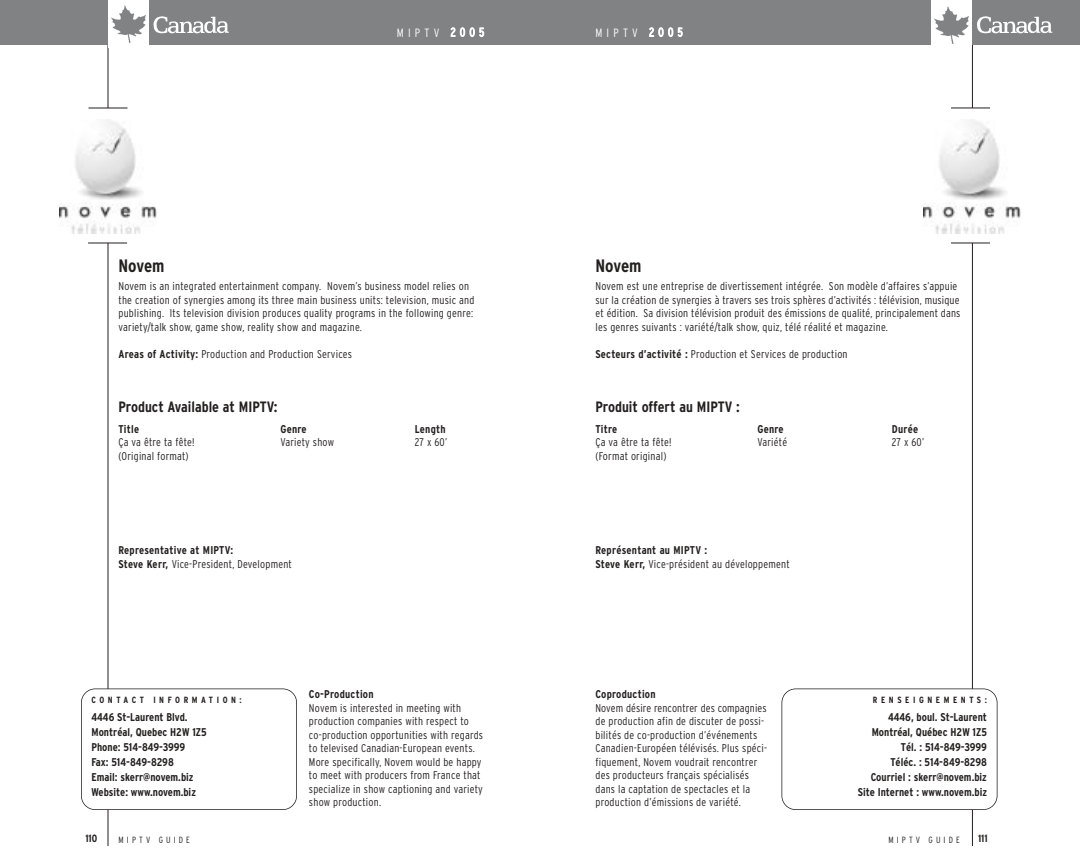
<style>
.page{position:relative;width:1080px;height:864px;background:#fff}
.page>*{position:absolute;margin:0;border:0;box-sizing:border-box;transform-origin:0 0}
.t1{font:700 condensed 18px "Interstate";letter-spacing:-.005em;color:#231f1f}
.t2{font:700 condensed 15px "Interstate";color:#231f1f}
.t3{font:300 condensed 12px "Interstate";letter-spacing:.35em;color:#fff}
.t4{font:300 condensed 11.25px/13.5px "Interstate";letter-spacing:.02em;color:#231f1f}
.t5{font:700 condensed 11.25px/15px "Interstate";color:#231f1f;text-align:right}
.t6{font:700 condensed 11.25px/13.5px "Interstate";letter-spacing:.02em;color:#231f1f}
.t7{font:700 condensed 10.5px "Interstate";color:#231f1f}
.t8{font:700 condensed 9px "Interstate";letter-spacing:.395em;color:#231f1f}
.t9{font:300 condensed 9px "Interstate";letter-spacing:.35em;color:#231f1f}
.s1{font-weight:700}
.s2{font-weight:300}
</style>
<div class="page">
<hr style="left:972px;top:40px;width:1px;height:806px;background:#231f1f">
<div style="left:951px;top:108px;width:39px;height:135px;background:#fff"></div>
<hr style="left:951px;top:243px;width:39px;height:1px;background:#231f1f">
<div style="left:782px;top:688px;width:216px;height:122px;border:2px solid #231f1f;border-radius:14px"></div>
<div style="left:526px;top:0;width:554px;height:45px;background:#808284"></div>
<svg style="left:977px;top:16px;width:75px;height:17px"></svg>
<div style="left:932px;top:0;width:40px;height:48px;background:#fff"></div>
<img style="left:935px;top:6px;width:34px;height:37px">
<hr style="left:951px;top:108px;width:39px;height:1px;background:#231f1f">
<hr style="left:108px;top:40px;width:1px;height:806px;background:#231f1f">
<div style="left:81px;top:689px;width:216px;height:121px;background:#fff;border-radius:14px"></div>
<div style="left:81px;top:688px;width:216px;height:122px;border:2px solid #231f1f;border-radius:14px"></div>
<div style="left:0;top:0;width:554px;height:45px;background:#808284"></div>
<svg style="left:154px;top:16px;width:75px;height:17px"></svg>
<div style="left:109px;top:0;width:40px;height:47px;background:#fff"></div>
<img style="left:111px;top:5px;width:34px;height:38px">
<div style="left:90px;top:108px;width:36px;height:135px;background:#fff"></div>
<hr style="left:88px;top:108px;width:40px;height:1px;background:#231f1f">
<hr style="left:88px;top:243px;width:39px;height:1px;background:#231f1f">
<img style="left:59px;top:119px;width:98px;height:115px">
<img style="left:923px;top:119px;width:98px;height:115px">
<p class="t3" style="left:397px;top:28px;width:89px">MIPTV 2005</p>
<h1 class="t1" style="left:118px;top:259px;width:48px">Novem</h1>
<p class="t4" style="left:118px;top:281px;width:358px">Novem is an integrated entertainment company. Novem’s business model relies on the creation of synergies among its three main business units: television, music and publishing. Its television division produces quality programs in the following genre: variety/talk show, game show, reality show and magazine.</p>
<p class="t4" style="left:118px;top:348px;width:235px"><span class="s1">Areas of Activity:</span> Production and Production Services</p>
<h2 class="t2" style="left:118px;top:401px;width:161px">Product Available at MIPTV:</h2>
<p class="t5" style="left:118px;top:422px;width:22px">Title</p>
<p class="t5" style="left:280px;top:422px;width:28px">Genre</p>
<p class="t5" style="left:415px;top:422px;width:32px">Length</p>
<p class="t4" style="left:118px;top:437px;width:78px">Ça va être ta fête!</p>
<p class="t4" style="left:280px;top:437px;width:55px">Variety show</p>
<p class="t4" style="left:415px;top:437px;width:34px">27 x 60’</p>
<p class="t4" style="left:118px;top:450px;width:72px">(Original format)</p>
<p class="t6" style="left:118px;top:545px;width:175px">Representative at MIPTV:<br>Steve Kerr, <span class="s2">Vice-President, Development</span></p>
<p class="t8" style="left:92px;top:696px;width:152px">CONTACT INFORMATION:</p>
<p class="t5" style="left:92px;top:711px;width:117px;text-align:left">4446 St-Laurent Blvd.<br>Montréal, Quebec H2W 1Z5<br>Phone: 514-849-3999<br>Fax: 514-849-8298<br>Email: skerr@novem.biz<br>Website: www.novem.biz</p>
<p class="t7" style="left:85px;top:835px;width:14px">110</p>
<p class="t9" style="left:118px;top:837px;width:73px">MIPTV GUIDE</p>
<p class="t6" style="left:309px;top:689px;width:66px">Co-Production</p>
<p class="t4" style="left:309px;top:702px;width:176px">Novem is interested in meeting with production companies with respect to co-production opportunities with regards to televised Canadian-European events.<br>More specifically, Novem would be happy to meet with producers from France that specialize in show captioning and variety show production.</p>
<p class="t3" style="left:596px;top:28px;width:89px">MIPTV 2005</p>
<h1 class="t1" style="left:596px;top:259px;width:48px">Novem</h1>
<p class="t4" style="left:596px;top:281px;width:366px">Novem est une entreprise de divertissement intégrée. Son modèle d’affaires s’appuie sur la création de synergies à travers ses trois sphères d’activités : télévision, musique et édition. Sa division télévision produit des émissions de qualité, principalement dans les genres suivants : variété/talk show, quiz, télé réalité et magazine.</p>
<p class="t4" style="left:596px;top:348px;width:254px"><span class="s1">Secteurs d’activité :</span> Production et Services de production</p>
<h2 class="t2" style="left:596px;top:401px;width:146px">Produit offert au MIPTV :</h2>
<p class="t5" style="left:596px;top:422px;width:23px">Titre</p>
<p class="t5" style="left:758px;top:422px;width:28px">Genre</p>
<p class="t5" style="left:892px;top:422px;width:28px">Durée</p>
<p class="t4" style="left:596px;top:437px;width:78px">Ça va être ta fête!</p>
<p class="t4" style="left:758px;top:437px;width:31px">Variété</p>
<p class="t4" style="left:892px;top:437px;width:34px">27 x 60’</p>
<p class="t4" style="left:596px;top:450px;width:72px">(Format original)</p>
<p class="t6" style="left:596px;top:545px;width:196px">Représentant au MIPTV :<br>Steve Kerr, <span class="s2">Vice-président au développement</span></p>
<p class="t6" style="left:596px;top:689px;width:62px">Coproduction</p>
<p class="t4" style="left:596px;top:702px;width:173px">Novem désire rencontrer des compagnies de production afin de discuter de possi&shy;bilités de co-production d’événements Canadien-Européen télévisés. Plus spéci&shy;fiquement, Novem voudrait rencontrer des producteurs français spécialisés dans la captation de spectacles et la production d’émissions de variété.</p>
<p class="t8" style="left:873px;top:696px;width:116px">RENSEIGNEMENTS:</p>
<p class="t5" style="left:858px;top:711px;width:131px">4446, boul. St-Laurent<br>Montréal, Québec H2W 1Z5<br>Tél. : 514-849-3999<br>Téléc. : 514-849-8298<br>Courriel : skerr@novem.biz<br>Site Internet : www.novem.biz</p>
<p class="t9" style="left:888px;top:837px;width:73px">MIPTV GUIDE</p>
<p class="t7" style="left:978px;top:835px;width:11px">111</p>
</div>
